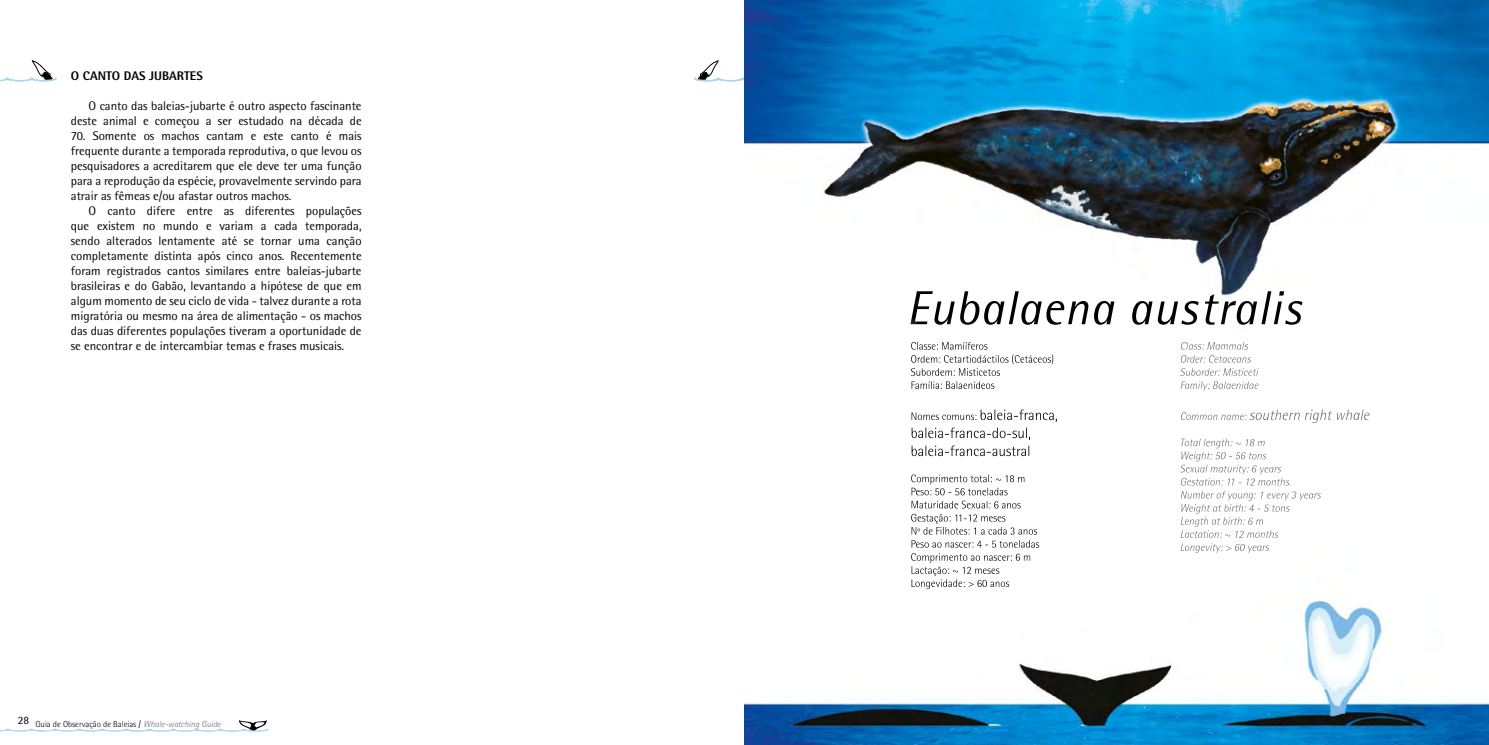
<style>
.page{position:relative;width:1489px;height:745px;background:#fff}
.page>*{position:absolute;margin:0;border:0;box-sizing:border-box;transform-origin:0 0}
.t1{font:12.5px/15px "Rotis Semi Sans Std";color:#000;text-align:justify}
.t2{font:800 12.5px "Rotis Semi Sans Std";color:#000}
.t3{font:300 8.75px "Rotis Semi Sans Std";color:#000}
.s1{font-weight:400}
.s2{font-style:italic;color:#706f6f}
</style>
<div class="page">
<svg style="left:0;top:720px;width:268px;height:11px"></svg>
<svg style="left:0;top:60px;width:57px;height:22px"></svg>
<svg style="left:693px;top:60px;width:51px;height:22px"></svg>
<img style="left:744px;top:0;width:744px;height:744px">
<img style="left:910px;top:291px;width:392px;height:33px">
<img style="left:911px;top:342px;width:76px;height:7px">
<img style="left:911px;top:354px;width:135px;height:10px">
<svg style="left:1047px;top:354px;width:6px;height:10px"></svg>
<img style="left:911px;top:368px;width:88px;height:7px">
<img style="left:911px;top:381px;width:83px;height:8px">
<img style="left:911px;top:409px;width:142px;height:11px">
<img style="left:911px;top:427px;width:115px;height:11px">
<img style="left:911px;top:445px;width:118px;height:11px">
<img style="left:911px;top:474px;width:77px;height:10px">
<img style="left:1005px;top:475px;width:19px;height:7px">
<img style="left:911px;top:487px;width:96px;height:8px">
<img style="left:911px;top:500px;width:109px;height:8px">
<img style="left:911px;top:513px;width:66px;height:10px">
<img style="left:981px;top:516px;width:24px;height:5px">
<img style="left:911px;top:526px;width:126px;height:8px">
<img style="left:911px;top:539px;width:128px;height:8px">
<img style="left:911px;top:552px;width:119px;height:8px">
<img style="left:911px;top:566px;width:46px;height:9px">
<img style="left:962px;top:566px;width:37px;height:7px">
<img style="left:911px;top:579px;width:98px;height:7px">
<img style="left:1180px;top:342px;width:67px;height:7px">
<img style="left:1180px;top:355px;width:70px;height:7px">
<img style="left:1180px;top:368px;width:78px;height:7px">
<img style="left:1180px;top:381px;width:78px;height:8px">
<img style="left:1180px;top:409px;width:189px;height:13px">
<img style="left:1180px;top:438px;width:84px;height:10px">
<img style="left:1181px;top:451px;width:85px;height:8px">
<img style="left:1180px;top:464px;width:100px;height:8px">
<img style="left:1180px;top:477px;width:109px;height:8px">
<img style="left:1180px;top:490px;width:140px;height:8px">
<img style="left:1181px;top:503px;width:108px;height:8px">
<img style="left:1180px;top:517px;width:82px;height:7px">
<img style="left:1180px;top:530px;width:98px;height:7px">
<img style="left:1180px;top:543px;width:88px;height:9px">
<p class="t2" style="left:71px;top:67px;width:133px">O CANTO DAS JUBARTES</p>
<p class="t1" style="left:71px;top:98px;width:292px;text-align:right">O canto das baleias-jubarte é outro aspecto fascinante deste animal e começou a ser estudado na década de</p>
<p class="t1" style="left:71px;top:128px;width:292px">70. Somente os machos cantam e este canto é mais frequente durante a temporada reprodutiva, o que levou os pesquisadores a acreditarem que ele deve ter uma função para a reprodução da espécie, provavelmente servindo para atrair as fêmeas e/ou afastar outros machos.</p>
<p class="t1" style="left:71px;top:203px;width:292px;text-indent:18px">O canto difere entre as diferentes populações que existem no mundo e variam a cada temporada, sendo alterados lentamente até se tornar uma canção completamente distinta após cinco anos. Recentemente foram registrados cantos similares entre baleias-jubarte brasileiras e do Gabão, levantando a hipótese de que em algum momento de seu ciclo de vida - talvez durante a rota migratória ou mesmo na área de alimentação - os machos das duas diferentes populações tiveram a oportunidade de se encontrar e de intercambiar temas e frases musicais.</p>
<p class="t3" style="left:18px;top:718px;width:205px"><sup>28</sup> Guia de Observação de Baleias <span class="s1">/</span> <span class="s2">Whale-watching Guide</span></p>
</div>
